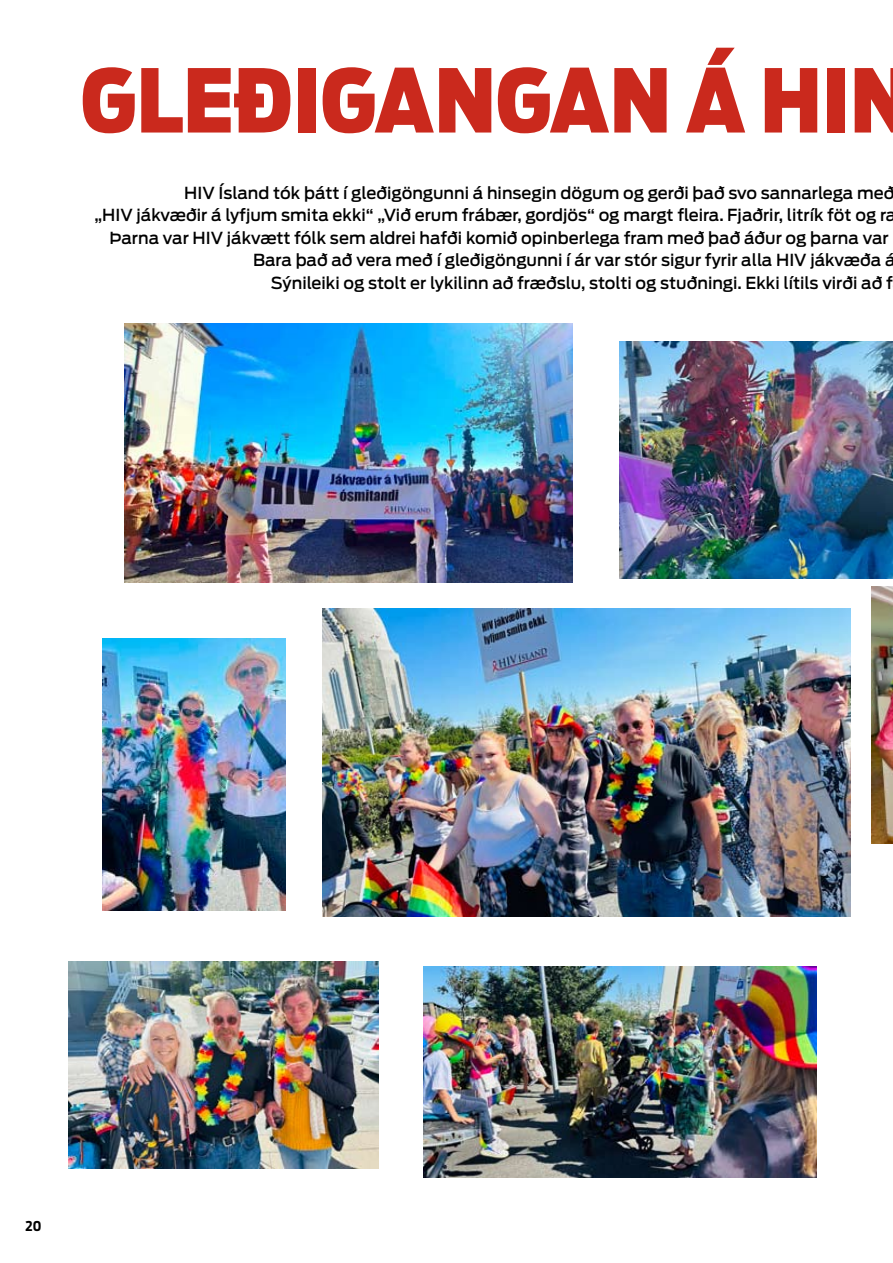
<style>
.page{position:relative;width:893px;height:1263px;background:#fff}
.page>*{position:absolute;margin:0;border:0;box-sizing:border-box;transform-origin:0 0}
.t1{font:900 87px "Antenna Cond";color:#ca291d}
.t2{font:500 16.5px "Antenna";color:#000}
.t3{font:700 13.5px "Antenna Cond";color:#000}
</style>
<div class="page">
<img style="left:619px;top:341px;width:274px;height:237px">
<img style="left:322px;top:609px;width:529px;height:307px">
<img style="left:68px;top:961px;width:310px;height:207px">
<img style="left:102px;top:639px;width:184px;height:271px">
<img style="left:872px;top:587px;width:21px;height:257px">
<img style="left:125px;top:323px;width:448px;height:259px">
<img style="left:423px;top:966px;width:393px;height:212px">
<h1 class="t1" style="left:81px;top:48px;width:299px">GLEÐIGANGAN</h1>
<h1 class="t1" style="left:685px;top:48px;width:218px">Á HIN</h1>
<p class="t2" style="left:184px;top:183px;width:712px">HIV Ísland tók þátt í gleðigöngunni á hinsegin dögum og gerði það svo sannarlega með</p>
<p class="t2" style="left:94px;top:205px;width:803px">„HIV jákvæðir á lyfjum smita ekki“ „Við erum frábær, gordjös“ og margt fleira. Fjaðrir, litrík föt og ra</p>
<p class="t2" style="left:109px;top:228px;width:781px">Þarna var HIV jákvætt fólk sem aldrei hafði komið opinberlega fram með það áður og þarna var</p>
<p class="t2" style="left:253px;top:250px;width:644px">Bara það að vera með í gleðigöngunni í ár var stór sigur fyrir alla HIV jákvæða á</p>
<p class="t2" style="left:271px;top:273px;width:624px">Sýnileiki og stolt er lykilinn að fræðslu, stolti og stuðningi. Ekki lítils virði að f</p>
<p class="t3" style="left:26px;top:1218px;width:17px">20</p>
</div>
